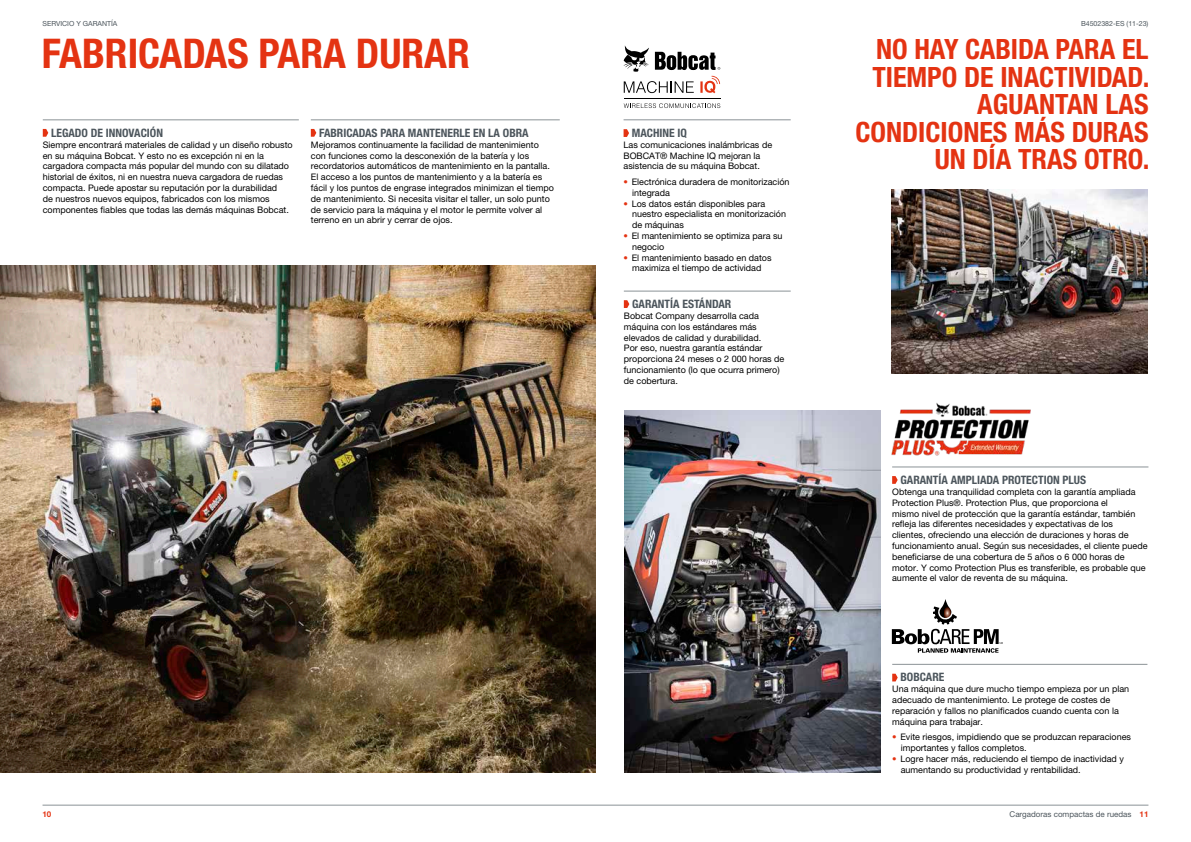
<style>
.page{position:relative;width:1191px;height:842px;background:#fff}
.page>*{position:absolute;margin:0;border:0;box-sizing:border-box;transform-origin:0 0}
.t1{font:700 condensed 41px "Helvetica Neue LT Pro";color:#e43312}
.t2{font:700 condensed 28px/27.6px "Helvetica Neue LT Pro";color:#e43312;text-align:right}
.t3{font:700 condensed 11.6px "Helvetica Neue LT Pro";color:#4c555c}
.t4{font:9px/10.8px "Helvetica Neue LT Pro";color:#000}
.t5{font:8px "Helvetica Neue LT Pro";color:#4c555c}
.t6{font:700 8px "Helvetica Neue LT Pro";color:#e43312}
.t7{font:7px "Helvetica Neue LT Pro";color:#4c555c}
.s1{font-weight:700;color:#e43312}
</style>
<div class="page">
<hr style="left:43px;top:805px;width:1105px;height:1px;background:#8b9296">
<img style="left:0;top:265px;width:595px;height:508px">
<img style="left:624px;top:411px;width:256px;height:362px">
<img style="left:892px;top:189px;width:255px;height:184px">
<hr style="left:43px;top:120px;width:256px;height:1px;background:#8b9296">
<svg style="left:43px;top:129px;width:5px;height:8px"></svg>
<hr style="left:311px;top:120px;width:249px;height:1px;background:#8b9296">
<svg style="left:311px;top:129px;width:5px;height:8px"></svg>
<img style="left:891px;top:403px;width:140px;height:53px">
<svg style="left:892px;top:599px;width:110px;height:54px"></svg>
<hr style="left:624px;top:291px;width:166px;height:1px;background:#8b9296">
<svg style="left:624px;top:300px;width:5px;height:8px"></svg>
<hr style="left:892px;top:467px;width:256px;height:1px;background:#8b9296">
<svg style="left:892px;top:476px;width:5px;height:8px"></svg>
<hr style="left:892px;top:664px;width:255px;height:1px;background:#8b9296">
<svg style="left:892px;top:674px;width:5px;height:7px"></svg>
<hr style="left:623px;top:120px;width:167px;height:1px;background:#8b9296">
<svg style="left:623px;top:129px;width:6px;height:8px"></svg>
<svg style="left:623px;top:45px;width:26px;height:27px"></svg>
<svg style="left:655px;top:52px;width:65px;height:18px"></svg>
<svg style="left:624px;top:81px;width:70px;height:12px"></svg>
<hr style="left:624px;top:98px;width:96px;height:1px;background:#000">
<svg style="left:623px;top:103px;width:97px;height:5px"></svg>
<svg style="left:700px;top:76px;width:20px;height:17px"></svg>
<p class="t7" style="left:43px;top:19px;width:76px">SERVICIO Y GARANTÍA</p>
<h1 class="t1" style="left:42px;top:29px;width:429px">FABRICADAS PARA DURAR</h1>
<p class="t3" style="left:51px;top:126px;width:113px">LEGADO DE INNOVACIÓN</p>
<p class="t4" style="left:43px;top:139px;width:251px">Siempre encontrará materiales de calidad y un diseño robusto en su máquina Bobcat. Y esto no es excepción ni en la cargadora compacta más popular del mundo con su dilatado historial de éxitos, ni en nuestra nueva cargadora de ruedas compacta. Puede apostar su reputación por la durabilidad<br>de nuestros nuevos equipos, fabricados con los mismos componentes fiables que todas las demás máquinas Bobcat.</p>
<p class="t3" style="left:319px;top:126px;width:211px">FABRICADAS PARA MANTENERLE EN LA OBRA</p>
<p class="t4" style="left:311px;top:139px;width:245px">Mejoramos continuamente la facilidad de mantenimiento con funciones como la desconexión de la batería y los recordatorios automáticos de mantenimiento en la pantalla.<br>El acceso a los puntos de mantenimiento y a la batería es fácil y los puntos de engrase integrados minimizan el tiempo de mantenimiento. Si necesita visitar el taller, un solo punto de servicio para la máquina y el motor le permite volver al terreno en un abrir y cerrar de ojos.</p>
<p class="t6" style="left:43px;top:809px;width:10px">10</p>
<p class="t3" style="left:632px;top:126px;width:57px">MACHINE IQ</p>
<p class="t4" style="left:623px;top:139px;width:150px">Las comunicaciones inalámbricas de<br>BOBCAT® Machine IQ mejoran la asistencia de su máquina Bobcat.</p>
<p class="t4" style="left:632px;top:176px;width:159px;text-indent:-9px"><span class="s1">•</span> Electrónica duradera de monitorización integrada</p>
<p class="t4" style="left:632px;top:198px;width:156px;text-indent:-9px"><span class="s1">•</span> Los datos están disponibles para nuestro especialista en monitorización de máquinas</p>
<p class="t4" style="left:632px;top:230px;width:152px;text-indent:-9px"><span class="s1">•</span> El mantenimiento se optimiza para su negocio</p>
<p class="t4" style="left:623px;top:252px;width:149px;text-align:center"><span class="s1">•</span> El mantenimiento basado en datos maximiza el tiempo de actividad</p>
<p class="t3" style="left:632px;top:297px;width:101px">GARANTÍA ESTÁNDAR</p>
<p class="t4" style="left:624px;top:310px;width:162px">Bobcat Company desarrolla cada máquina con los estándares más elevados de calidad y durabilidad.<br>Por eso, nuestra garantía estándar proporciona 24 meses o 2 000 horas de funcionamiento (lo que ocurra primero) de cobertura.</p>
<p class="t7" style="left:1081px;top:19px;width:69px">B4502382-ES (11-23)</p>
<h2 class="t2" style="left:855px;top:35px;width:295px">NO HAY CABIDA PARA EL<br>TIEMPO DE INACTIVIDAD.<br>AGUANTAN LAS<br>CONDICIONES MÁS DURAS<br>UN DÍA TRAS OTRO.</h2>
<p class="t3" style="left:900px;top:473px;width:187px">GARANTÍA AMPLIADA PROTECTION PLUS</p>
<p class="t4" style="left:892px;top:486px;width:257px">Obtenga una tranquilidad completa con la garantía ampliada Protection Plus®. Protection Plus, que proporciona el<br>mismo nivel de protección que la garantía estándar, también refleja las diferentes necesidades y expectativas de los clientes, ofreciendo una elección de duraciones y horas de funcionamiento anual. Según sus necesidades, el cliente puede beneficiarse de una cobertura de 5 años o 6 000 horas de motor. Y como Protection Plus es transferible, es probable que aumente el valor de reventa de su máquina.</p>
<p class="t3" style="left:900px;top:670px;width:45px">BOBCARE</p>
<p class="t4" style="left:892px;top:683px;width:238px">Una máquina que dure mucho tiempo empieza por un plan adecuado de mantenimiento. Le protege de costes de reparación y fallos no planificados cuando cuenta con la máquina para trabajar.</p>
<p class="t4" style="left:900px;top:731px;width:232px;text-indent:-9px"><span class="s1">•</span> Evite riesgos, impidiendo que se produzcan reparaciones importantes y fallos completos.</p>
<p class="t4" style="left:900px;top:753px;width:225px;text-indent:-9px"><span class="s1">•</span> Logre hacer más, reduciendo el tiempo de inactividad y aumentando su productividad y rentabilidad.</p>
<p class="t5" style="left:1009px;top:810px;width:140px">Cargadoras compactas de ruedas <span class="s1">11</span></p>
</div>
